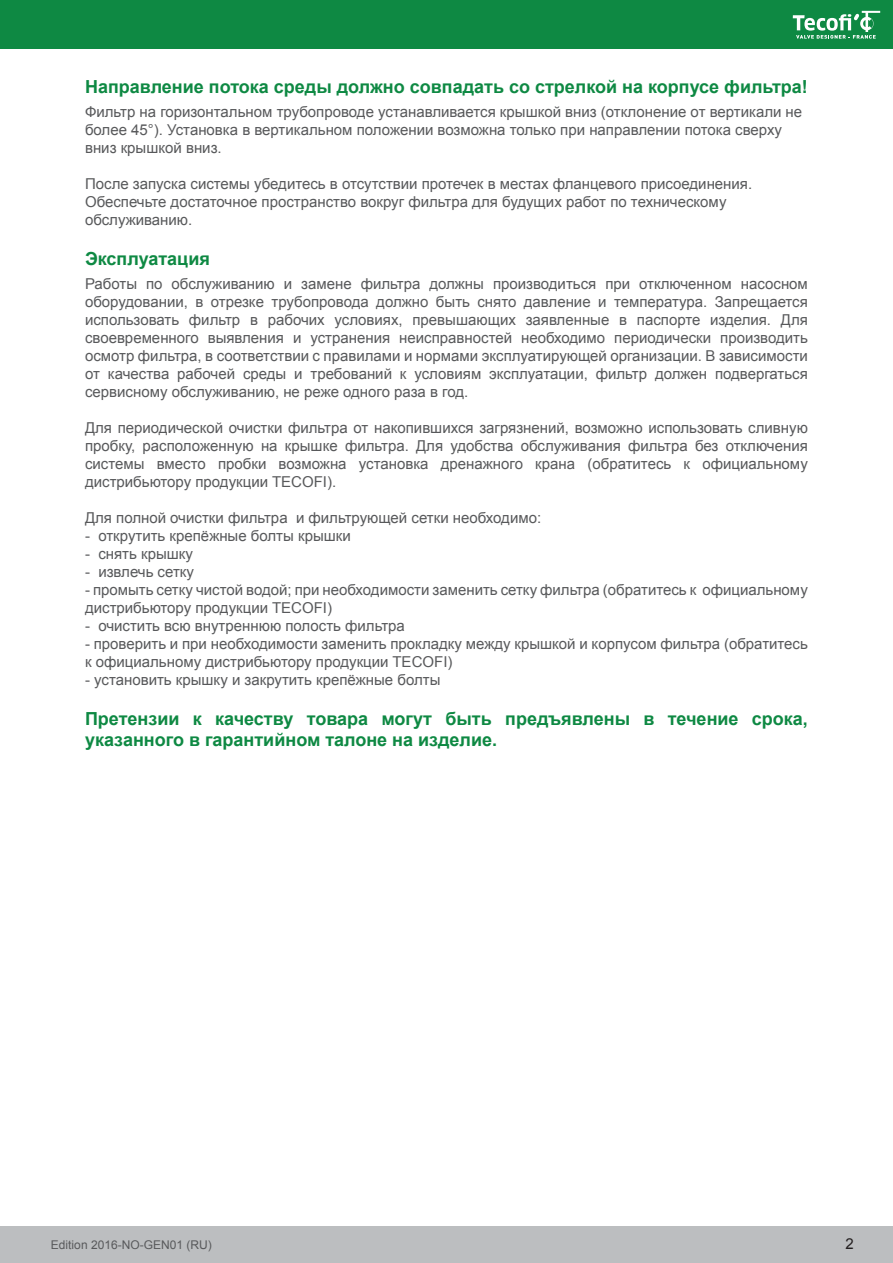
<style>
.page{position:relative;width:893px;height:1263px;background:#fff}
.page>*{position:absolute;margin:0;border:0;box-sizing:border-box;transform-origin:0 0}
.t1{font:700 18px/21.6px "Arial";color:#0e8943}
.t2{font:15px/18px "Arial";color:#58595b}
.t3{font:15px "Arial";color:#231f20}
.t4{font:12px "Arial";color:#58595b}
</style>
<div class="page">
<div style="left:0;top:1227px;width:893px;height:36px;background:#bcbec0"></div>
<div style="left:0;top:0;width:893px;height:48px;background:#0e8943"></div>
<svg style="left:792px;top:10px;width:89px;height:29px"></svg>
<p class="t1" style="left:85px;top:77px;width:724px">Направление потока среды должно совпадать со стрелкой на корпусе фильтрa!</p>
<p class="t2" style="left:85px;top:103px;width:719px">Фильтр на горизонтальном трубопроводе устанавливается крышкой вниз (отклонение от вертикали не более 45°). Установка в вертикальном положении возможна только при направлении потока сверху вниз крышкой вниз.</p>
<p class="t2" style="left:85px;top:175px;width:669px">После запуска системы убедитесь в отсутствии протечек в местах фланцевого присоединения.<br>Обеспечьте достаточное пространство вокруг фильтра для будущих работ по техническому обслуживанию.</p>
<p class="t1" style="left:85px;top:248px;width:126px">Эксплуатация</p>
<p class="t2" style="left:85px;top:275px;width:724px;text-align:justify">Работы по обслуживанию и замене фильтра должны производиться при отключенном насосном оборудовании, в отрезке трубопровода должно быть снято давление и температура. Запрещается использовать фильтр в рабочих условиях, превышающих заявленные в паспорте изделия. Для своевременного выявления и устранения неисправностей необходимо периодически производить осмотр фильтра, в соответствии с правилами и нормами эксплуатирующей организации. В зависимости от качества рабочей среды и требований к условиям эксплуатации, фильтр должен подвергаться сервисному обслуживанию, не реже одного раза в год.</p>
<p class="t2" style="left:85px;top:419px;width:724px;text-align:justify">Для периодической очистки фильтра от накопившихся загрязнений, возможно использовать сливную пробку, расположенную на крышке фильтра. Для удобства обслуживания фильтра без отключения системы вместо пробки возможна установка дренажного крана (обратитесь к официальному дистрибьютору продукции TECOFI).</p>
<p class="t2" style="left:85px;top:509px;width:458px">Для полной очистки фильтра и фильтрующей сетки необходимо:</p>
<p class="t2" style="left:85px;top:527px;width:267px">- открутить крепёжные болты крышки</p>
<p class="t2" style="left:85px;top:545px;width:110px">- снять крышку</p>
<p class="t2" style="left:85px;top:563px;width:111px">- извлечь сетку</p>
<p class="t2" style="left:85px;top:581px;width:724px">- промыть сетку чистой водой; при необходимости заменить сетку фильтра (обратитесь к официальному дистрибьютору продукции TECOFI)</p>
<p class="t2" style="left:85px;top:617px;width:321px">- очистить всю внутреннюю полость фильтра</p>
<p class="t2" style="left:85px;top:635px;width:724px">- проверить и при необходимости заменить прокладку между крышкой и корпусом фильтра (обратитесь к официальному дистрибьютору продукции TECOFI)</p>
<p class="t2" style="left:85px;top:671px;width:357px">- установить крышку и закрутить крепёжные болты</p>
<p class="t1" style="left:85px;top:708px;width:724px">Претензии к качеству товара могут быть предъявлены в течение срока, указанного в гарантийном талоне на изделие.</p>
<p class="t4" style="left:51px;top:1240px;width:162px">Edition 2016-NO-GEN01 (RU)</p>
<p class="t3" style="left:845px;top:1238px;width:10px">2</p>
</div>
